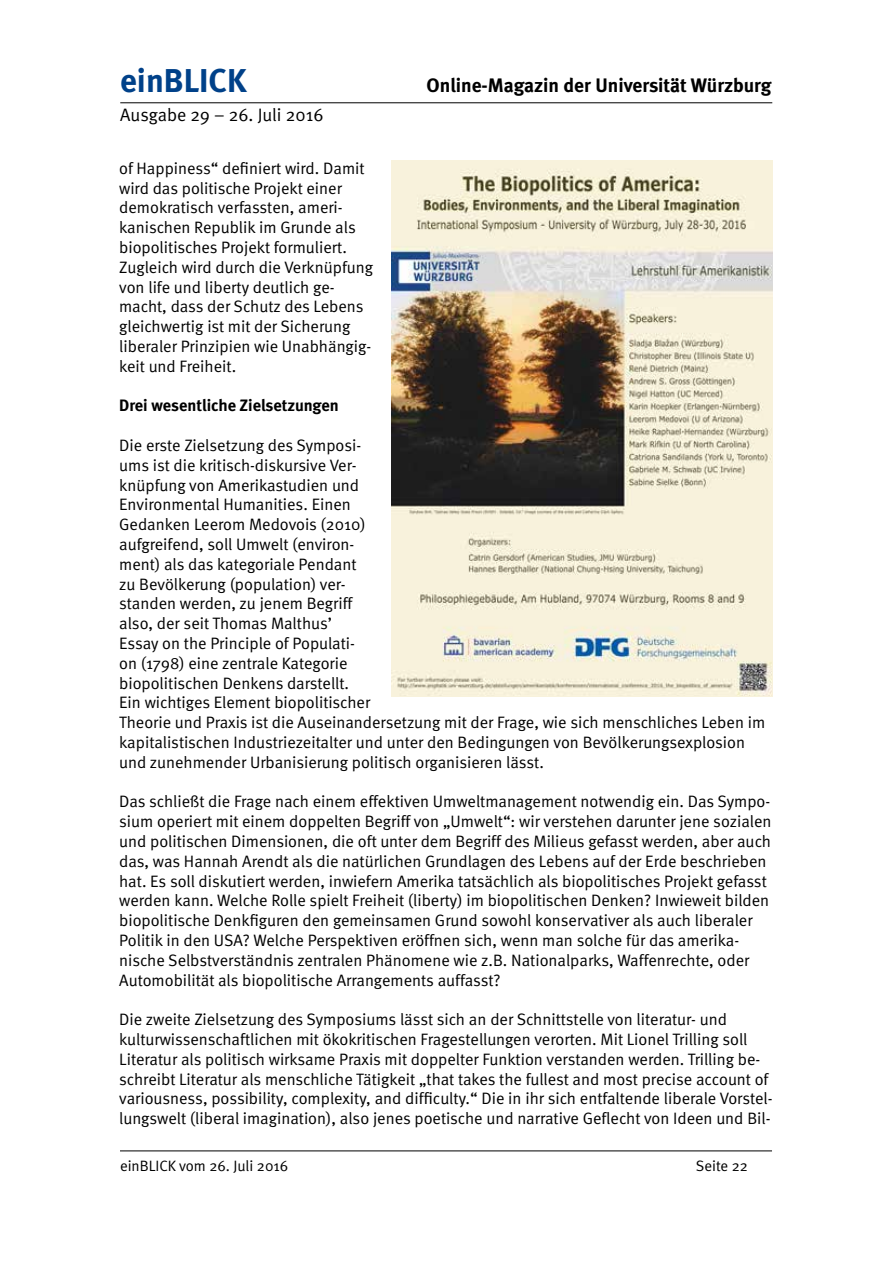
<style>
.page{position:relative;width:893px;height:1263px;background:#fff}
.page>*{position:absolute;margin:0;border:0;box-sizing:border-box;transform-origin:0 0}
.t1{font:700 33px "Meta";color:#004189}
.t2{font:700 19.5px "Meta";color:#000}
.t3{font:18px "Meta Normal";color:#000}
.t4{font:16.5px/19.8px "Meta Normal";color:#000}
.t5{font:700 16.5px "Meta";color:#000}
.t6{font:15px "Meta Normal";color:#000}
</style>
<div class="page">
<hr style="left:120px;top:102px;width:652px;height:1px;background:#000">
<hr style="left:120px;top:1150px;width:652px;height:1px;background:#000">
<img style="left:392px;top:161px;width:380px;height:535px">
<h1 class="t1" style="left:120px;top:61px;width:128px">einBLICK</h1>
<p class="t2" style="left:427px;top:74px;width:346px">Online-Magazin der Universität Würzburg</p>
<p class="t3" style="left:120px;top:105px;width:205px">Ausgabe 29 – 26. Juli 2016</p>
<p class="t4" style="left:119px;top:158px;width:255px">of Happiness“ definiert wird. Damit wird das politische Projekt einer demokratisch verfassten, ameri&shy;kanischen Republik im Grunde als biopolitisches Projekt formuliert.<br>Zugleich wird durch die Verknüpfung von life und liberty deutlich ge&shy;macht, dass der Schutz des Lebens gleichwertig ist mit der Sicherung liberaler Prinzipien wie Unabhängig&shy;keit und Freiheit.</p>
<p class="t5" style="left:119px;top:396px;width:221px">Drei wesentliche Zielsetzungen</p>
<p class="t4" style="left:119px;top:435px;width:648px">Die erste Zielsetzung des Symposi-<br>ums ist die kritisch-diskursive Ver-<br>knüpfung von Amerikastudien und<br>Environmental Humanities. Einen<br>Gedanken Leerom Medovois (2010)<br>aufgreifend, soll Umwelt (environ-<br>ment) als das kategoriale Pendant<br>zu Bevölkerung (population) ver-<br>standen werden, zu jenem Begriff<br>also, der seit Thomas Malthus’<br>Essay on the Principle of Populati-<br>on (1798) eine zentrale Kategorie<br>biopolitischen Denkens darstellt.<br>Ein wichtiges Element biopolitischer<br>Theorie und Praxis ist die Auseinandersetzung mit der Frage, wie sich menschliches Leben im kapitalistischen Industriezeitalter und unter den Bedingungen von Bevölkerungsexplosion und zunehmender Urbanisierung politisch organisieren lässt.</p>
<p class="t4" style="left:119px;top:791px;width:654px">Das schließt die Frage nach einem effektiven Umweltmanagement notwendig ein. Das Sympo&shy;sium operiert mit einem doppelten Begriff von „Umwelt“: wir verstehen darunter jene sozialen und politischen Dimensionen, die oft unter dem Begriff des Milieus gefasst werden, aber auch das, was Hannah Arendt als die natürlichen Grundlagen des Lebens auf der Erde beschrieben hat. Es soll diskutiert werden, inwiefern Amerika tatsächlich als biopolitisches Projekt gefasst werden kann. Welche Rolle spielt Freiheit (liberty) im biopolitischen Denken? Inwieweit bilden biopolitische Denkfiguren den gemeinsamen Grund sowohl konservativer als auch liberaler Politik in den USA? Welche Perspektiven eröffnen sich, wenn man solche für das amerika&shy;nische Selbstverständnis zentralen Phänomene wie z.B. Nationalparks, Waffenrechte, oder Automobilität als biopolitische Arrangements auffasst?</p>
<p class="t4" style="left:119px;top:1009px;width:655px">Die zweite Zielsetzung des Symposiums lässt sich an der Schnittstelle von literatur- und kulturwissenschaftlichen mit ökokritischen Fragestellungen verorten. Mit Lionel Trilling soll Literatur als politisch wirksame Praxis mit doppelter Funktion verstanden werden. Trilling be&shy;schreibt Literatur als menschliche Tätigkeit „that takes the fullest and most precise account of variousness, possibility, complexity, and difficulty.“ Die in ihr sich entfaltende liberale Vorstel&shy;lungswelt (liberal imagination), also jenes poetische und narrative Geflecht von Ideen und Bil-</p>
<p class="t6" style="left:120px;top:1157px;width:170px">einBLICK vom 26. Juli 2016</p>
<p class="t6" style="left:696px;top:1157px;width:54px">Seite 22</p>
</div>
